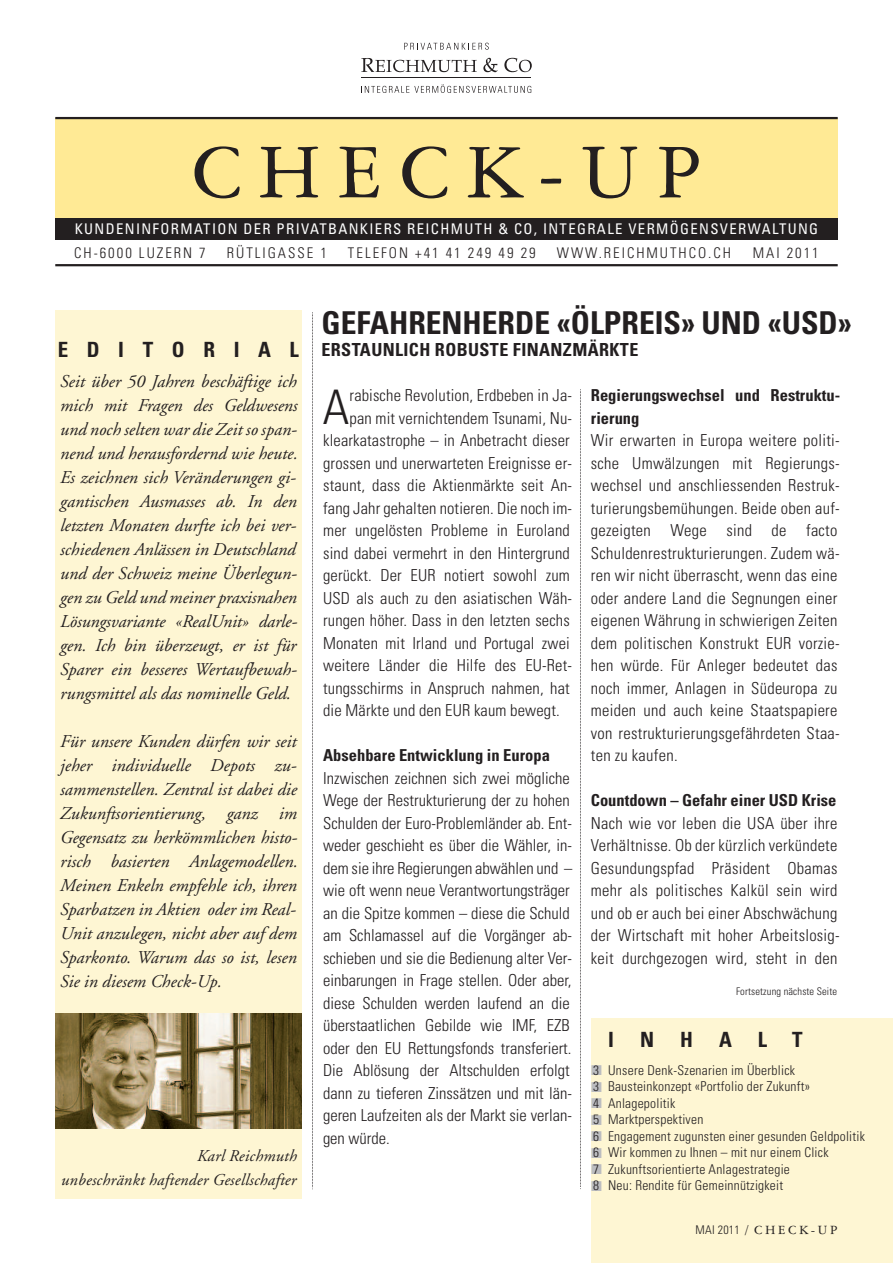
<style>
.page{position:relative;width:893px;height:1263px;background:#fff}
.page>*{position:absolute;margin:0;border:0;box-sizing:border-box;transform-origin:0 0}
.t1{font:82.5px "American Garamond BT";letter-spacing:.2em;color:#231f20}
.t2{font:300 condensed 47.7px "Univers";color:#231f20}
.t3{font:700 condensed 31.5px "Univers";color:#231f20}
.t4{font:700 condensed 21px "Univers";letter-spacing:.89em;color:#231f20}
.t5{font:italic 18px/24px "Adobe Garamond";color:#231f20}
.t6{font:700 condensed 18px "Univers";letter-spacing:.02em;color:#231f20}
.t7{font:300 condensed 16.5px/22.5px "Univers";letter-spacing:.01em;color:#231f20}
.t8{font:700 condensed 16.5px/22.5px "Univers";color:#231f20}
.t9{font:italic 16.5px/24px "Adobe Garamond";letter-spacing:.015em;color:#231f20;text-align:right}
.t10{font:condensed 14.7px "Univers";letter-spacing:.095em;color:#fff}
.t11{font:300 condensed 14.7px "Univers";letter-spacing:.135em;color:#231f20}
.t12{font:14.25px/16.5px "Zapf Dingbats ITC";color:#bcbdc0;text-align:justify}
.t13{font:300 condensed 13.5px/16.5px "Univers";letter-spacing:.02em;color:#231f20}
.t14{font:13.5px "American Garamond BT";letter-spacing:.2em;color:#231f20}
.t15{font:300 condensed 10.5px "Univers";letter-spacing:.015em;color:#231f20}
.s1{font-family:"Univers";font-weight:300;font-stretch:condensed;font-size:12px}
</style>
<div class="page">
<div style="left:591px;top:1018px;width:302px;height:245px;background:#fef6d3"></div>
<svg style="left:580px;top:389px;width:1px;height:800px"></svg>
<svg style="left:312px;top:312px;width:1px;height:877px"></svg>
<div style="left:55px;top:311px;width:247px;height:888px;background:#fef6d3"></div>
<div style="left:55px;top:118px;width:783px;height:104px;background:#ffea95"></div>
<div style="left:55px;top:219px;width:783px;height:21px;background:#231f20"></div>
<hr style="left:55px;top:117px;width:783px;height:2px;background:#231f20">
<hr style="left:55px;top:264px;width:783px;height:2px;background:#231f20">
<img style="left:55px;top:1013px;width:247px;height:115px">
<svg style="left:361px;top:58px;width:116px;height:14px"></svg>
<svg style="left:483px;top:58px;width:15px;height:14px"></svg>
<svg style="left:504px;top:58px;width:28px;height:14px"></svg>
<svg style="left:404px;top:43px;width:85px;height:7px"></svg>
<svg style="left:361px;top:84px;width:170px;height:9px"></svg>
<hr style="left:361px;top:77px;width:170px;height:1px;background:#231f20">
<h1 class="t1" style="left:191px;top:147px;width:512px">CHECK-UP</h1>
<p class="t10" style="left:75px;top:223px;width:745px">KUNDENINFORMATION DER PRIVATBANKIERS REICHMUTH &amp; CO, INTEGRALE VERMÖGENSVERWALTUNG</p>
<p class="t11" style="left:74px;top:247px;width:133px">CH-6000 LUZERN 7</p>
<p class="t11" style="left:227px;top:247px;width:102px">RÜTLIGASSE 1</p>
<p class="t11" style="left:348px;top:247px;width:189px">TELEFON +41 41 249 49 29</p>
<p class="t11" style="left:557px;top:247px;width:176px">WWW.REICHMUTHCO.CH</p>
<p class="t11" style="left:753px;top:247px;width:67px">MAI 2011</p>
<p class="t4" style="left:58px;top:342px;width:243px">EDITORIAL</p>
<p class="t5" style="left:60px;top:371px;width:239px">Seit über 50 Jahren beschäftige ich mich mit Fragen des Geldwesens und noch selten war die Zeit so span&shy;nend und herausfordernd wie heute.<br>Es zeichnen sich Veränderungen gi&shy;gantischen Ausmasses ab. In den letzten Monaten durfte ich bei ver&shy;schiedenen Anlässen in Deutschland und der Schweiz meine Überlegun&shy;gen zu Geld und meiner praxisnahen Lösungsvariante «RealUnit» darle&shy;gen. Ich bin überzeugt, er ist für Sparer ein besseres Wertaufbewah&shy;rungsmittel als das nominelle Geld.</p>
<p class="t5" style="left:60px;top:731px;width:239px;text-align:justify">Für unsere Kunden dürfen wir seit jeher individuelle Depots zu&shy;sammenstellen. Zentral ist dabei die Zukunftsorientierung, ganz im Gegensatz zu herkömmlichen histo&shy;risch basierten Anlagemodellen.<br>Meinen Enkeln empfehle ich, ihren Sparbatzen in Aktien oder im Real-Unit anzulegen, nicht aber auf dem Sparkonto. Warum das so ist, lesen Sie in diesem Check-Up.</p>
<p class="t9" style="left:61px;top:1145px;width:237px">Karl Reichmuth<br>unbeschränkt haftender Gesellschafter</p>
<h3 class="t3" style="left:321px;top:311px;width:532px">GEFAHRENHERDE «ÖLPREIS» UND «USD»</h3>
<p class="t6" style="left:321px;top:343px;width:318px">ERSTAUNLICH ROBUSTE FINANZMÄRKTE</p>
<h2 class="t2" style="left:323px;top:389px;width:28px">A</h2>
<p class="t7" style="left:350px;top:386px;width:224px">rabische Revolution, Erdbeben in Ja-</p>
<p class="t7" style="left:350px;top:408px;width:224px">pan mit vernichtendem Tsunami, Nu-</p>
<p class="t7" style="left:323px;top:431px;width:248px">klearkatastrophe – in Anbetracht dieser</p>
<p class="t7" style="left:323px;top:453px;width:250px">grossen und unerwarteten Ereignisse er-</p>
<p class="t7" style="left:323px;top:476px;width:250px">staunt, dass die Aktienmärkte seit An-</p>
<p class="t7" style="left:323px;top:498px;width:250px">fang Jahr gehalten notieren. Die noch im-</p>
<p class="t7" style="left:323px;top:521px;width:248px">mer ungelösten Probleme in Euroland</p>
<p class="t7" style="left:323px;top:543px;width:248px">sind dabei vermehrt in den Hintergrund</p>
<p class="t7" style="left:323px;top:566px;width:248px">gerückt. Der EUR notiert sowohl zum</p>
<p class="t7" style="left:323px;top:588px;width:250px">USD als auch zu den asiatischen Wäh-</p>
<p class="t7" style="left:323px;top:611px;width:248px">rungen höher. Dass in den letzten sechs</p>
<p class="t7" style="left:323px;top:633px;width:248px">Monaten mit Irland und Portugal zwei</p>
<p class="t7" style="left:323px;top:656px;width:250px">weitere Länder die Hilfe des EU-Ret-</p>
<p class="t7" style="left:323px;top:678px;width:248px">tungsschirms in Anspruch nahmen, hat</p>
<p class="t7" style="left:323px;top:701px;width:238px">die Märkte und den EUR kaum bewegt.</p>
<p class="t8" style="left:323px;top:746px;width:228px">Absehbare Entwicklung in Europa</p>
<p class="t7" style="left:323px;top:768px;width:251px">Inzwischen zeichnen sich zwei mögliche Wege der Restrukturierung der zu hohen Schulden der Euro-Problemländer ab. Ent&shy;weder geschieht es über die Wähler, in&shy;dem sie ihre Regierungen abwählen und – wie oft wenn neue Verantwortungsträger an die Spitze kommen – diese die Schuld am Schlamassel auf die Vorgänger ab&shy;schieben und sie die Bedienung alter Ver&shy;einbarungen in Frage stellen. Oder aber, diese Schulden werden laufend an die überstaatlichen Gebilde wie IMF, EZB oder den EU Rettungsfonds transferiert.<br>Die Ablösung der Altschulden erfolgt dann zu tieferen Zinssätzen und mit län&shy;geren Laufzeiten als der Markt sie verlan&shy;gen würde.</p>
<p class="t8" style="left:591px;top:386px;width:251px">Regierungswechsel und Restruktu&shy;rierung</p>
<p class="t7" style="left:591px;top:431px;width:250px">Wir erwarten in Europa weitere politi&shy;sche Umwälzungen mit Regierungs&shy;wechsel und anschliessenden Restruk&shy;turierungsbemühungen. Beide oben auf&shy;gezeigten Wege sind de facto Schuldenrestrukturierungen. Zudem wä&shy;ren wir nicht überrascht, wenn das eine oder andere Land die Segnungen einer eigenen Währung in schwierigen Zeiten dem politischen Konstrukt EUR vorzie&shy;hen würde. Für Anleger bedeutet das noch immer, Anlagen in Südeuropa zu meiden und auch keine Staatspapiere von restrukturierungsgefährdeten Staa&shy;ten zu kaufen.</p>
<p class="t8" style="left:591px;top:791px;width:247px">Countdown – Gefahr einer USD Krise</p>
<p class="t7" style="left:591px;top:813px;width:250px">Nach wie vor leben die USA über ihre Verhältnisse. Ob der kürzlich verkündete Gesundungspfad Präsident Obamas mehr als politisches Kalkül sein wird und ob er auch bei einer Abschwächung der Wirtschaft mit hoher Arbeitslosig&shy;keit durchgezogen wird, steht in den</p>
<p class="t15" style="left:736px;top:988px;width:103px">Fortsetzung nächste Seite</p>
<p class="t4" style="left:608px;top:1031px;width:196px">INHALT</p>
<p class="t13" style="left:593px;top:1063px;width:273px">3 Unsere Denk-Szenarien im Überblick<br>3 Bausteinkonzept «Portfolio der Zukunft»<br>4 Anlagepolitik<br>5 Marktperspektiven<br>6 Engagement zugunsten einer gesunden Geldpolitik 6 Wir kommen zu Ihnen – mit nur einem Click<br>7 Zukunftsorientierte Anlagestrategie<br>8 Neu: Rendite für Gemeinnützigkeit</p>
<p class="t12" style="left:591px;top:1062px;width:12px">■ ■ ■ ■ ■ ■ ■ ■</p>
<p class="t14" style="left:695px;top:1226px;width:144px"><span class="s1">MAI2011</span> / CHECK-UP</p>
</div>
